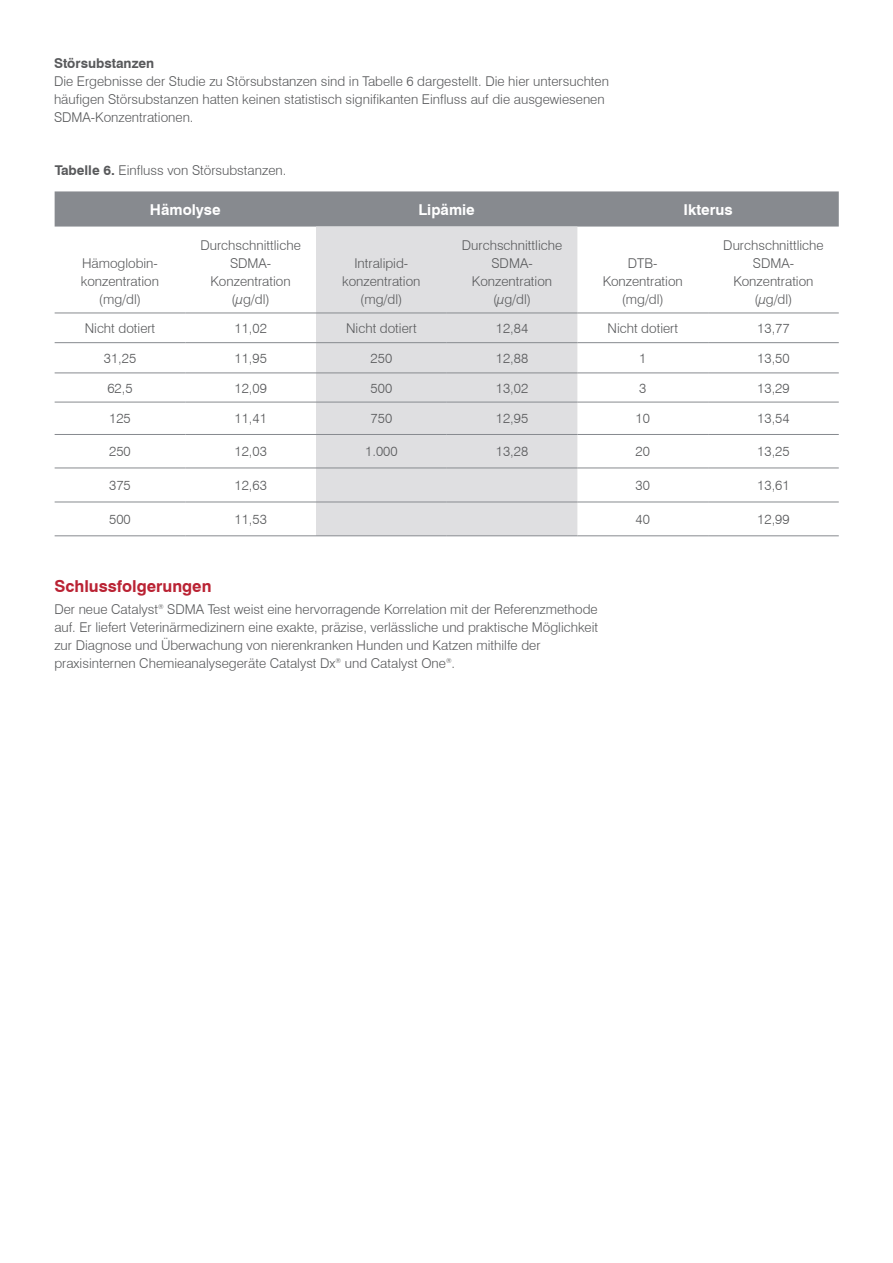
<style>
.page{position:relative;width:893px;height:1263px;background:#fff}
.page>*{position:absolute;margin:0;border:0;box-sizing:border-box;transform-origin:0 0}
.t1{font:700 16.5px "Swiss 721 BT";color:#ba2334}
.t2{font:700 15px "Swiss 721 BT";color:#fff}
.t3{font:300 13.5px/18px "Swiss 721 BT";color:#58595b;text-align:center}
.t4{font:700 13.5px "Swiss 721 BT";color:#58595b}
.s1{font-weight:700}
</style>
<div class="page">
<div style="left:55px;top:191px;width:784px;height:36px;background:#878a8f"></div>
<div style="left:316px;top:227px;width:261px;height:309px;background:#dfdfe1"></div>
<hr style="left:55px;top:402px;width:130px;height:1px;background:#878a8f">
<hr style="left:185px;top:402px;width:131px;height:1px;background:#878a8f">
<hr style="left:316px;top:402px;width:131px;height:1px;background:#878a8f">
<hr style="left:447px;top:402px;width:130px;height:1px;background:#878a8f">
<hr style="left:577px;top:402px;width:131px;height:1px;background:#878a8f">
<hr style="left:708px;top:402px;width:131px;height:1px;background:#878a8f">
<hr style="left:55px;top:434px;width:130px;height:1px;background:#878a8f">
<hr style="left:185px;top:434px;width:131px;height:1px;background:#878a8f">
<hr style="left:316px;top:434px;width:131px;height:1px;background:#878a8f">
<hr style="left:447px;top:434px;width:130px;height:1px;background:#878a8f">
<hr style="left:577px;top:434px;width:131px;height:1px;background:#878a8f">
<hr style="left:708px;top:434px;width:131px;height:1px;background:#878a8f">
<hr style="left:55px;top:468px;width:130px;height:1px;background:#878a8f">
<hr style="left:185px;top:468px;width:131px;height:1px;background:#878a8f">
<hr style="left:316px;top:468px;width:131px;height:1px;background:#878a8f">
<hr style="left:447px;top:468px;width:130px;height:1px;background:#878a8f">
<hr style="left:577px;top:468px;width:131px;height:1px;background:#878a8f">
<hr style="left:708px;top:468px;width:131px;height:1px;background:#878a8f">
<hr style="left:55px;top:502px;width:130px;height:1px;background:#878a8f">
<hr style="left:185px;top:502px;width:131px;height:1px;background:#878a8f">
<hr style="left:316px;top:502px;width:131px;height:1px;background:#878a8f">
<hr style="left:447px;top:502px;width:130px;height:1px;background:#878a8f">
<hr style="left:577px;top:502px;width:131px;height:1px;background:#878a8f">
<hr style="left:708px;top:502px;width:131px;height:1px;background:#878a8f">
<hr style="left:55px;top:536px;width:130px;height:1px;background:#878a8f">
<hr style="left:185px;top:536px;width:131px;height:1px;background:#878a8f">
<hr style="left:316px;top:536px;width:131px;height:1px;background:#878a8f">
<hr style="left:447px;top:536px;width:130px;height:1px;background:#878a8f">
<hr style="left:577px;top:536px;width:131px;height:1px;background:#878a8f">
<hr style="left:708px;top:536px;width:131px;height:1px;background:#878a8f">
<hr style="left:55px;top:342px;width:130px;height:1px;background:#878a8f">
<hr style="left:185px;top:342px;width:131px;height:1px;background:#878a8f">
<hr style="left:316px;top:342px;width:131px;height:1px;background:#878a8f">
<hr style="left:447px;top:342px;width:130px;height:1px;background:#878a8f">
<hr style="left:577px;top:342px;width:131px;height:1px;background:#878a8f">
<hr style="left:708px;top:342px;width:131px;height:1px;background:#878a8f">
<hr style="left:55px;top:373px;width:130px;height:1px;background:#878a8f">
<hr style="left:185px;top:373px;width:131px;height:1px;background:#878a8f">
<hr style="left:316px;top:373px;width:131px;height:1px;background:#878a8f">
<hr style="left:447px;top:373px;width:130px;height:1px;background:#878a8f">
<hr style="left:577px;top:373px;width:131px;height:1px;background:#878a8f">
<hr style="left:708px;top:373px;width:131px;height:1px;background:#878a8f">
<hr style="left:55px;top:313px;width:130px;height:1px;background:#878a8f">
<hr style="left:185px;top:313px;width:131px;height:1px;background:#878a8f">
<hr style="left:316px;top:313px;width:131px;height:1px;background:#878a8f">
<hr style="left:447px;top:313px;width:130px;height:1px;background:#878a8f">
<hr style="left:577px;top:313px;width:131px;height:1px;background:#878a8f">
<hr style="left:708px;top:313px;width:131px;height:1px;background:#878a8f">
<p class="t4" style="left:54px;top:55px;width:102px">Störsubstanzen</p>
<p class="t3" style="left:54px;top:72px;width:557px;text-align:left">Die Ergebnisse der Studie zu Störsubstanzen sind in Tabelle 6 dargestellt. Die hier untersuchten häufigen Störsubstanzen hatten keinen statistisch signifikanten Einfluss auf die ausgewiesenen<br>SDMA-Konzentrationen.</p>
<p class="t3" style="left:55px;top:161px;width:233px"><span class="s1">Tabelle 6.</span> Einfluss von Störsubstanzen.</p>
<p class="t2" style="left:150px;top:200px;width:72px">Hämolyse</p>
<p class="t2" style="left:419px;top:200px;width:58px">Lipämie</p>
<p class="t2" style="left:683px;top:200px;width:51px">Ikterus</p>
<p class="t3" style="left:81px;top:254px;width:80px">Hämoglobin&shy;konzentration (mg/dl)</p>
<p class="t3" style="left:200px;top:236px;width:102px">Durchschnittliche<br>SDMA-<br>Konzentration (μg/dl)</p>
<p class="t3" style="left:342px;top:254px;width:80px">Intralipid&shy;konzentration (mg/dl)</p>
<p class="t3" style="left:462px;top:236px;width:102px">Durchschnittliche<br>SDMA-<br>Konzentration (μg/dl)</p>
<p class="t3" style="left:603px;top:254px;width:82px">DTB-<br>Konzentration (mg/dl)</p>
<p class="t3" style="left:723px;top:236px;width:102px">Durchschnittliche<br>SDMA-<br>Konzentration (μg/dl)</p>
<p class="t3" style="left:85px;top:319px;width:72px">Nicht dotiert</p>
<p class="t3" style="left:235px;top:319px;width:34px">11,02</p>
<p class="t3" style="left:346px;top:319px;width:72px">Nicht dotiert</p>
<p class="t3" style="left:496px;top:319px;width:34px">12,84</p>
<p class="t3" style="left:607px;top:319px;width:72px">Nicht dotiert</p>
<p class="t3" style="left:757px;top:319px;width:34px">13,77</p>
<p class="t3" style="left:104px;top:349px;width:34px">31,25</p>
<p class="t3" style="left:235px;top:349px;width:34px">11,95</p>
<p class="t3" style="left:371px;top:349px;width:23px">250</p>
<p class="t3" style="left:496px;top:349px;width:34px">12,88</p>
<p class="t3" style="left:639px;top:349px;width:9px">1</p>
<p class="t3" style="left:757px;top:349px;width:34px">13,50</p>
<p class="t3" style="left:107px;top:379px;width:27px">62,5</p>
<p class="t3" style="left:235px;top:379px;width:34px">12,09</p>
<p class="t3" style="left:371px;top:379px;width:23px">500</p>
<p class="t3" style="left:496px;top:379px;width:34px">13,02</p>
<p class="t3" style="left:639px;top:379px;width:9px">3</p>
<p class="t3" style="left:757px;top:379px;width:34px">13,29</p>
<p class="t3" style="left:109px;top:409px;width:23px">125</p>
<p class="t3" style="left:235px;top:409px;width:34px">11,41</p>
<p class="t3" style="left:371px;top:409px;width:23px">750</p>
<p class="t3" style="left:496px;top:409px;width:34px">12,95</p>
<p class="t3" style="left:636px;top:409px;width:16px">10</p>
<p class="t3" style="left:757px;top:409px;width:34px">13,54</p>
<p class="t3" style="left:109px;top:442px;width:23px">250</p>
<p class="t3" style="left:235px;top:442px;width:34px">12,03</p>
<p class="t3" style="left:365px;top:442px;width:34px">1.000</p>
<p class="t3" style="left:496px;top:442px;width:34px">13,28</p>
<p class="t3" style="left:636px;top:442px;width:16px">20</p>
<p class="t3" style="left:757px;top:442px;width:34px">13,25</p>
<p class="t3" style="left:109px;top:476px;width:23px">375</p>
<p class="t3" style="left:235px;top:476px;width:34px">12,63</p>
<p class="t3" style="left:636px;top:476px;width:16px">30</p>
<p class="t3" style="left:757px;top:476px;width:34px">13,61</p>
<p class="t3" style="left:109px;top:510px;width:23px">500</p>
<p class="t3" style="left:235px;top:510px;width:34px">11,53</p>
<p class="t3" style="left:636px;top:510px;width:16px">40</p>
<p class="t3" style="left:757px;top:510px;width:34px">12,99</p>
<p class="t1" style="left:54px;top:576px;width:159px">Schlussfolgerungen</p>
<p class="t3" style="left:54px;top:600px;width:545px;text-align:left">Der neue Catalyst<sup>®</sup> SDMA Test weist eine hervorragende Korrelation mit der Referenzmethode auf. Er liefert Veterinärmedizinern eine exakte, präzise, verlässliche und praktische Möglichkeit zur Diagnose und Überwachung von nierenkranken Hunden und Katzen mithilfe der praxisinternen Chemieanalysegeräte Catalyst Dx<sup>®</sup> und Catalyst One<sup>®</sup>.</p>
</div>
